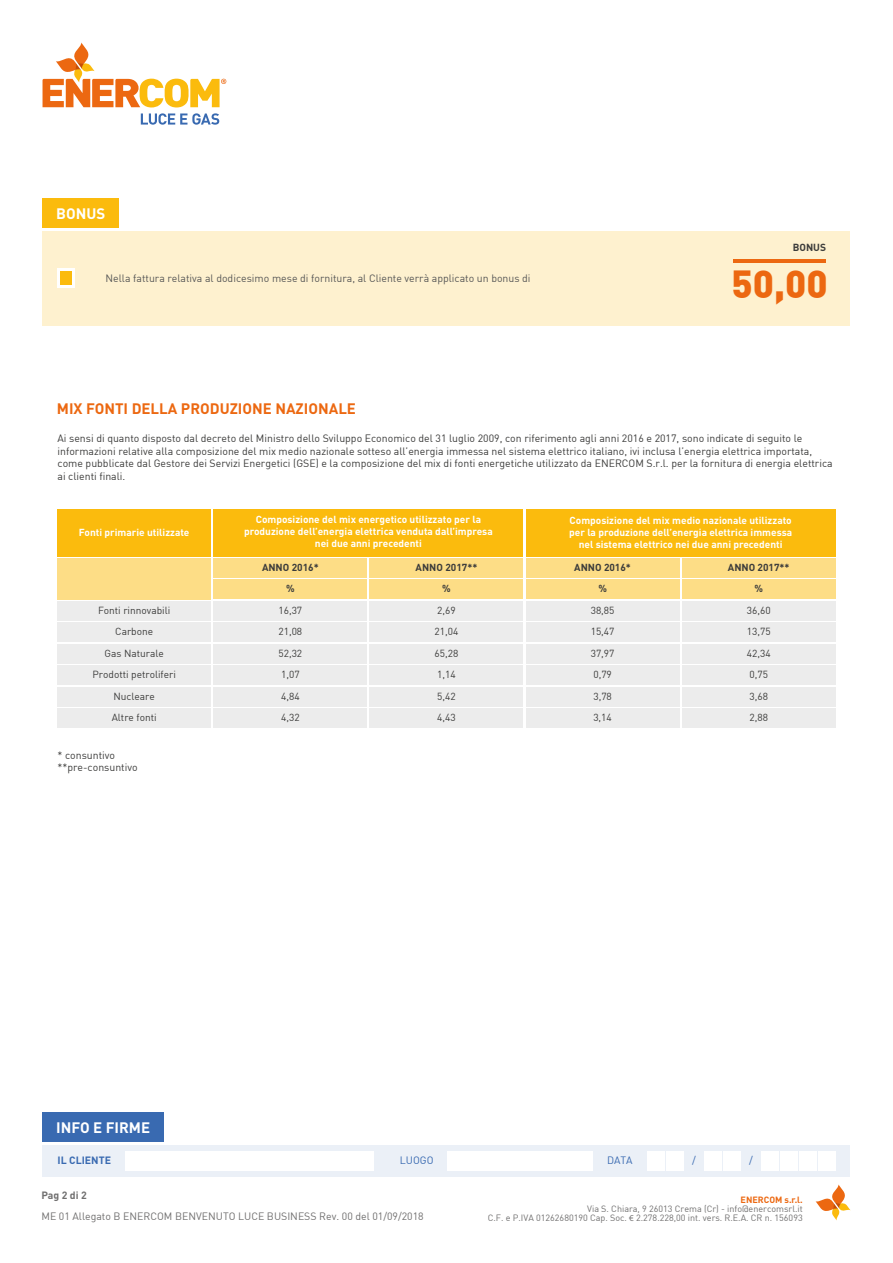
<style>
.page{position:relative;width:893px;height:1263px;background:#fff}
.page>*{position:absolute;margin:0;border:0;box-sizing:border-box;transform-origin:0 0}
.t1{font:900 38.25px "DIN";color:#ec6811}
.t2{font:700 15px "DIN";color:#ec6811}
.t3{font:700 15px "DIN";color:#fff}
.t4{font:10.5px/12.6px "DIN";color:#3c3c3b}
.t5{font:10.5px "DIN";color:#575756}
.t6{font:10.5px "DIN";color:#706f6f}
.t7{font:10.5px "DIN";color:#396ab1}
.t8{font:700 10.5px "DIN";color:#396ab1}
.t9{font:700 10.5px "DIN";color:#706f6f}
.t10{font:700 10.2px "DIN";color:#3c3c3b}
.t11{font:700 10.05px/12.1px "DIN";color:#fff;text-align:center}
.t12{font:10.05px "DIN";color:#3c3c3b}
.t13{font:700 10.05px "DIN";color:#3c3c3b}
.t14{font:9px/9px "DIN";color:#706f6f;text-align:right}
.t15{font:700 9px "DIN";color:#ec6811}
.s1{font-family:"Myriad Pro"}
</style>
<div class="page">
<div style="left:43px;top:1112px;width:121px;height:30px;background:#396ab1"></div>
<div style="left:43px;top:1145px;width:807px;height:31px;background:#ebf0f7"></div>
<div style="left:43px;top:231px;width:807px;height:94px;background:#fef1cf"></div>
<div style="left:43px;top:199px;width:76px;height:29px;background:#fbbb0d"></div>
<div style="left:647px;top:1151px;width:18px;height:19px;background:#fff"></div>
<div style="left:666px;top:1151px;width:18px;height:19px;background:#fff"></div>
<div style="left:704px;top:1151px;width:18px;height:19px;background:#fff"></div>
<div style="left:723px;top:1151px;width:18px;height:19px;background:#fff"></div>
<div style="left:761px;top:1151px;width:17px;height:19px;background:#fff"></div>
<div style="left:780px;top:1151px;width:17px;height:19px;background:#fff"></div>
<div style="left:799px;top:1151px;width:17px;height:19px;background:#fff"></div>
<div style="left:818px;top:1151px;width:17px;height:19px;background:#fff"></div>
<div style="left:448px;top:1151px;width:145px;height:19px;background:#fff"></div>
<div style="left:125px;top:1151px;width:249px;height:19px;background:#fff"></div>
<div style="left:58px;top:644px;width:153px;height:20px;background:#ececec"></div>
<div style="left:214px;top:644px;width:153px;height:20px;background:#ececec"></div>
<div style="left:370px;top:644px;width:153px;height:20px;background:#ececec"></div>
<div style="left:526px;top:644px;width:153px;height:20px;background:#ececec"></div>
<div style="left:682px;top:644px;width:153px;height:20px;background:#ececec"></div>
<div style="left:58px;top:665px;width:153px;height:20px;background:#ececec"></div>
<div style="left:214px;top:665px;width:153px;height:20px;background:#ececec"></div>
<div style="left:370px;top:665px;width:153px;height:20px;background:#ececec"></div>
<div style="left:526px;top:665px;width:153px;height:20px;background:#ececec"></div>
<div style="left:682px;top:665px;width:153px;height:20px;background:#ececec"></div>
<div style="left:58px;top:687px;width:153px;height:19px;background:#ececec"></div>
<div style="left:214px;top:687px;width:153px;height:19px;background:#ececec"></div>
<div style="left:370px;top:687px;width:153px;height:19px;background:#ececec"></div>
<div style="left:526px;top:687px;width:153px;height:19px;background:#ececec"></div>
<div style="left:682px;top:687px;width:153px;height:19px;background:#ececec"></div>
<div style="left:58px;top:558px;width:153px;height:41px;background:#fddd86"></div>
<div style="left:214px;top:558px;width:153px;height:20px;background:#fddd86"></div>
<div style="left:370px;top:558px;width:153px;height:20px;background:#fddd86"></div>
<div style="left:526px;top:558px;width:153px;height:20px;background:#fddd86"></div>
<div style="left:682px;top:558px;width:153px;height:20px;background:#fddd86"></div>
<div style="left:58px;top:509px;width:153px;height:47px;background:#fbbb0d"></div>
<div style="left:214px;top:509px;width:309px;height:47px;background:#fbbb0d"></div>
<div style="left:526px;top:509px;width:309px;height:47px;background:#fbbb0d"></div>
<div style="left:214px;top:579px;width:153px;height:20px;background:#fddd86"></div>
<div style="left:370px;top:579px;width:153px;height:20px;background:#fddd86"></div>
<div style="left:526px;top:579px;width:153px;height:20px;background:#fddd86"></div>
<div style="left:682px;top:579px;width:153px;height:20px;background:#fddd86"></div>
<div style="left:58px;top:622px;width:153px;height:20px;background:#ececec"></div>
<div style="left:214px;top:622px;width:153px;height:20px;background:#ececec"></div>
<div style="left:370px;top:622px;width:153px;height:20px;background:#ececec"></div>
<div style="left:526px;top:622px;width:153px;height:20px;background:#ececec"></div>
<div style="left:682px;top:622px;width:153px;height:20px;background:#ececec"></div>
<div style="left:58px;top:601px;width:153px;height:20px;background:#ececec"></div>
<div style="left:214px;top:601px;width:153px;height:20px;background:#ececec"></div>
<div style="left:370px;top:601px;width:153px;height:20px;background:#ececec"></div>
<div style="left:526px;top:601px;width:153px;height:20px;background:#ececec"></div>
<div style="left:682px;top:601px;width:153px;height:20px;background:#ececec"></div>
<div style="left:58px;top:708px;width:153px;height:20px;background:#ececec"></div>
<div style="left:214px;top:708px;width:153px;height:20px;background:#ececec"></div>
<div style="left:370px;top:708px;width:153px;height:20px;background:#ececec"></div>
<div style="left:526px;top:708px;width:153px;height:20px;background:#ececec"></div>
<div style="left:682px;top:708px;width:153px;height:20px;background:#ececec"></div>
<div style="left:58px;top:268px;width:17px;height:20px;background:#fff"></div>
<div style="left:61px;top:271px;width:11px;height:14px;background:#fbbb0d"></div>
<hr style="left:733px;top:259px;width:92px;height:4px;background:#ec6811">
<svg style="left:816px;top:1184px;width:34px;height:36px"></svg>
<svg style="left:141px;top:113px;width:78px;height:12px"></svg>
<svg style="left:43px;top:43px;width:183px;height:64px"></svg>
<h2 class="t3" style="left:56px;top:204px;width:51px">BONUS</h2>
<p class="t5" style="left:106px;top:271px;width:426px">Nella fattura relativa al dodicesimo mese di fornitura, al Cliente verrà applicato un bonus di</p>
<h2 class="t2" style="left:57px;top:398px;width:301px">MIX FONTI DELLA PRODUZIONE NAZIONALE</h2>
<p class="t10" style="left:793px;top:240px;width:35px">BONUS</p>
<h1 class="t1" style="left:732px;top:259px;width:98px">50,00</h1>
<p class="t4" style="left:58px;top:432px;width:777px">Ai sensi di quanto disposto dal decreto del Ministro dello Sviluppo Economico del 31 luglio 2009, con riferimento agli anni 2016 e 2017, sono indicate di seguito le informazioni relative alla composizione del mix medio nazionale sotteso all’energia immessa nel sistema elettrico italiano, ivi inclusa l’energia elettrica importata, come pubblicate dal Gestore dei Servizi Energetici (GSE) e la composizione del mix di fonti energetiche utilizzato da ENERCOM S.r.l. per la fornitura di energia elettrica ai clienti finali.</p>
<p class="t11" style="left:79px;top:526px;width:112px">Fonti primarie utilizzate</p>
<p class="t11" style="left:244px;top:513px;width:250px">Composizione del mix energetico utilizzato per la produzione dell’energia elettrica venduta dall’impresa nei due anni precedenti</p>
<p class="t11" style="left:569px;top:513px;width:224px">Composizione del mix medio nazionale utilizzato per la produzione dell’energia elettrica immessa nel sistema elettrico nei due anni precedenti</p>
<p class="t13" style="left:262px;top:561px;width:58px">ANNO 2016*</p>
<p class="t13" style="left:416px;top:561px;width:63px">ANNO 2017**</p>
<p class="t13" style="left:574px;top:561px;width:58px">ANNO 2016*</p>
<p class="t13" style="left:728px;top:561px;width:63px">ANNO 2017**</p>
<p class="t13" style="left:286px;top:582px;width:10px">%</p>
<p class="t13" style="left:442px;top:582px;width:10px">%</p>
<p class="t13" style="left:598px;top:582px;width:10px">%</p>
<p class="t13" style="left:754px;top:582px;width:10px">%</p>
<p class="t12" style="left:98px;top:604px;width:74px">Fonti rinnovabili</p>
<p class="t12" style="left:278px;top:604px;width:25px">16,37</p>
<p class="t12" style="left:437px;top:604px;width:20px">2,69</p>
<p class="t12" style="left:591px;top:604px;width:25px">38,85</p>
<p class="t12" style="left:747px;top:604px;width:25px">36,60</p>
<p class="t12" style="left:105px;top:647px;width:61px">Gas Naturale</p>
<p class="t12" style="left:278px;top:647px;width:25px">52,32</p>
<p class="t12" style="left:435px;top:647px;width:25px">65,28</p>
<p class="t12" style="left:591px;top:647px;width:25px">37,97</p>
<p class="t12" style="left:747px;top:647px;width:25px">42,34</p>
<p class="t12" style="left:92px;top:668px;width:85px">Prodotti petroliferi</p>
<p class="t12" style="left:281px;top:668px;width:20px">1,07</p>
<p class="t12" style="left:437px;top:668px;width:20px">1,14</p>
<p class="t12" style="left:593px;top:668px;width:20px">0,79</p>
<p class="t12" style="left:749px;top:668px;width:20px">0,75</p>
<p class="t12" style="left:114px;top:690px;width:43px">Nucleare</p>
<p class="t12" style="left:281px;top:690px;width:20px">4,84</p>
<p class="t12" style="left:437px;top:690px;width:20px">5,42</p>
<p class="t12" style="left:593px;top:690px;width:20px">3,78</p>
<p class="t12" style="left:749px;top:690px;width:20px">3,68</p>
<p class="t12" style="left:112px;top:711px;width:46px">Altre fonti</p>
<p class="t12" style="left:281px;top:711px;width:20px">4,32</p>
<p class="t12" style="left:437px;top:711px;width:20px">4,43</p>
<p class="t12" style="left:593px;top:711px;width:20px">3,14</p>
<p class="t12" style="left:749px;top:711px;width:20px">2,88</p>
<p class="t12" style="left:115px;top:625px;width:39px">Carbone</p>
<p class="t12" style="left:278px;top:625px;width:25px">21,08</p>
<p class="t12" style="left:435px;top:625px;width:25px">21,04</p>
<p class="t12" style="left:591px;top:625px;width:25px">15,47</p>
<p class="t12" style="left:747px;top:625px;width:25px">13,75</p>
<p class="t4" style="left:58px;top:748px;width:82px">* consuntivo **pre-consuntivo</p>
<h2 class="t3" style="left:56px;top:1117px;width:95px">INFO E FIRME</h2>
<p class="t8" style="left:58px;top:1154px;width:55px">IL CLIENTE</p>
<p class="t7" style="left:400px;top:1154px;width:35px">LUOGO</p>
<p class="t7" style="left:607px;top:1154px;width:27px">DATA</p>
<p class="t7" style="left:692px;top:1154px;width:5px">/</p>
<p class="t7" style="left:749px;top:1154px;width:5px">/</p>
<p class="t9" style="left:41px;top:1188px;width:47px">Pag 2 di 2</p>
<p class="t6" style="left:41px;top:1210px;width:384px">ME 01 Allegato B ENERCOM BENVENUTO LUCE BUSINESS Rev. 00 del 01/09/2018</p>
<p class="t15" style="left:741px;top:1193px;width:64px">ENERCOM s.r.l.</p>
<p class="t14" style="left:488px;top:1204px;width:316px">Via S. Chiara, 9 26013 Crema (Cr) - info@enercomsrl.it<br>C.F. e P.IVA 01262680190 Cap. Soc. <span class="s1">€</span> 2.278.228,00 int. vers. R.E.A. CR n. 156093</p>
</div>
